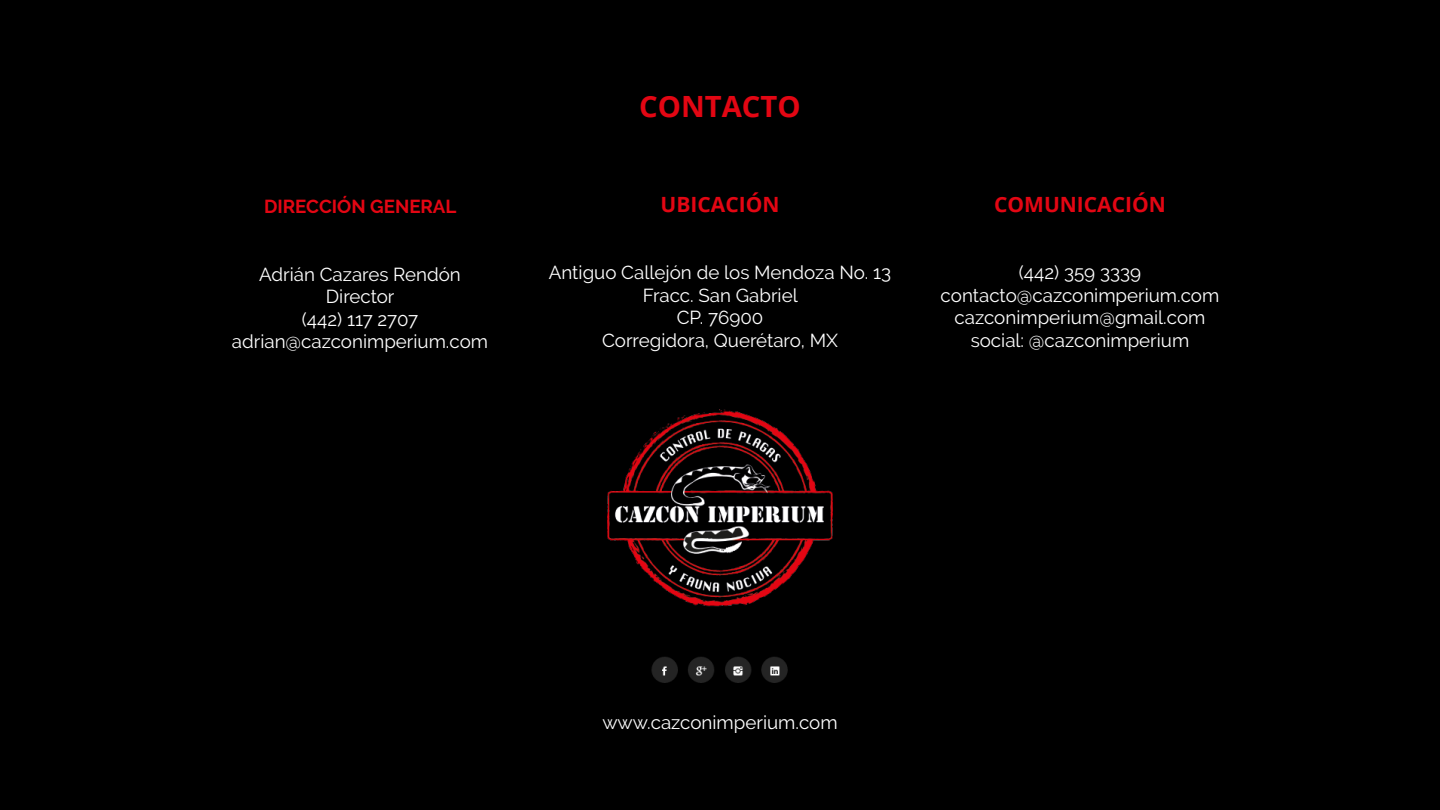
<style>
.page{position:relative;width:1440px;height:810px;background:#000}
.page>*{position:absolute;margin:0;border:0;box-sizing:border-box;transform-origin:0 0}
.t1{font:700 29.25px "Open Sans";color:#e30613}
.t2{font:700 21px "Open Sans";color:#e30613}
.t3{font:18.75px/22.5px "Raleway";color:#fff;text-align:center}
.t4{font:700 18.75px "Raleway";color:#e30613}
</style>
<div class="page">
<img style="left:651px;top:657px;width:137px;height:26px">
<img style="left:607px;top:409px;width:226px;height:198px">
<p class="t4" style="left:264px;top:196px;width:194px">DIRECCIÓN GENERAL</p>
<p class="t3" style="left:232px;top:263px;width:258px">Adrián Cazares Rendón<br>Director<br>(442) 117 2707 adrian@cazconimperium.com</p>
<h1 class="t1" style="left:639px;top:86px;width:163px">CONTACTO</h1>
<p class="t2" style="left:661px;top:189px;width:120px">UBICACIÓN</p>
<p class="t3" style="left:549px;top:261px;width:344px">Antiguo Callejón de los Mendoza No. 13<br>Fracc. San Gabriel<br>CP. 76900<br>Corregidora, Querétaro, MX</p>
<p class="t2" style="left:994px;top:189px;width:173px">COMUNICACIÓN</p>
<p class="t3" style="left:941px;top:261px;width:280px">(442) 359 3339 contacto@cazconimperium.com cazconimperium@gmail.com social: @cazconimperium</p>
<p class="t3" style="left:602px;top:711px;width:237px">www.cazconimperium.com</p>
</div>
